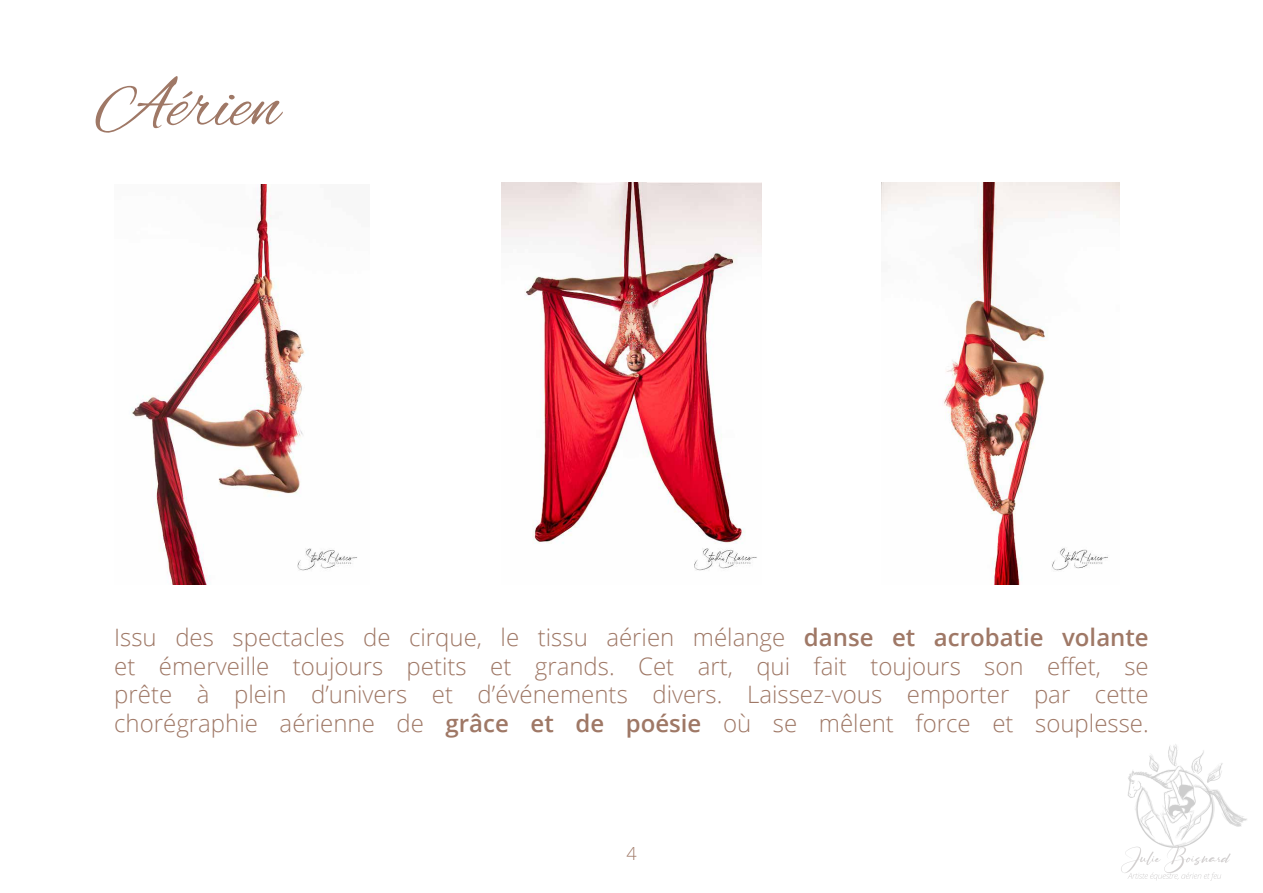
<style>
.page{position:relative;width:1263px;height:893px;background:#fff}
.page>*{position:absolute;margin:0;border:0;box-sizing:border-box;transform-origin:0 0}
.Titre{font:72px "Alex Brush";color:#9f7866}
.Corps{font:300 24px/28.8px "Open Sans";color:#9f7866;text-align:justify}
.t1{font:300 18px "Open Sans";color:#9f7866}
.s1{font-weight:600}
</style>
<div class="page">
<hr style="left:1262px;top:0;width:1px;height:893px;background:#efd9d5">
<img style="left:1121px;top:744px;width:126px;height:137px">
<img style="left:881px;top:183px;width:238px;height:401px">
<img style="left:502px;top:183px;width:259px;height:388px">
<img style="left:131px;top:184px;width:226px;height:400px">
<p class="Titre" style="left:96px;top:60px;width:186px">Aérien</p>
<p class="Corps" style="left:114px;top:622px;width:1036px">Issu des spectacles de cirque, le tissu aérien mélange <span class="s1">danse et acrobatie volante </span>et émerveille toujours petits et grands. Cet art, qui fait toujours son effet, se prête à plein d’univers et d’événements divers. Laissez-vous emporter par cette chorégraphie aérienne de <span class="s1">grâce et de poésie</span> où se mêlent force et souplesse.</p>
<p class="t1" style="left:626px;top:841px;width:12px">4</p>
</div>
